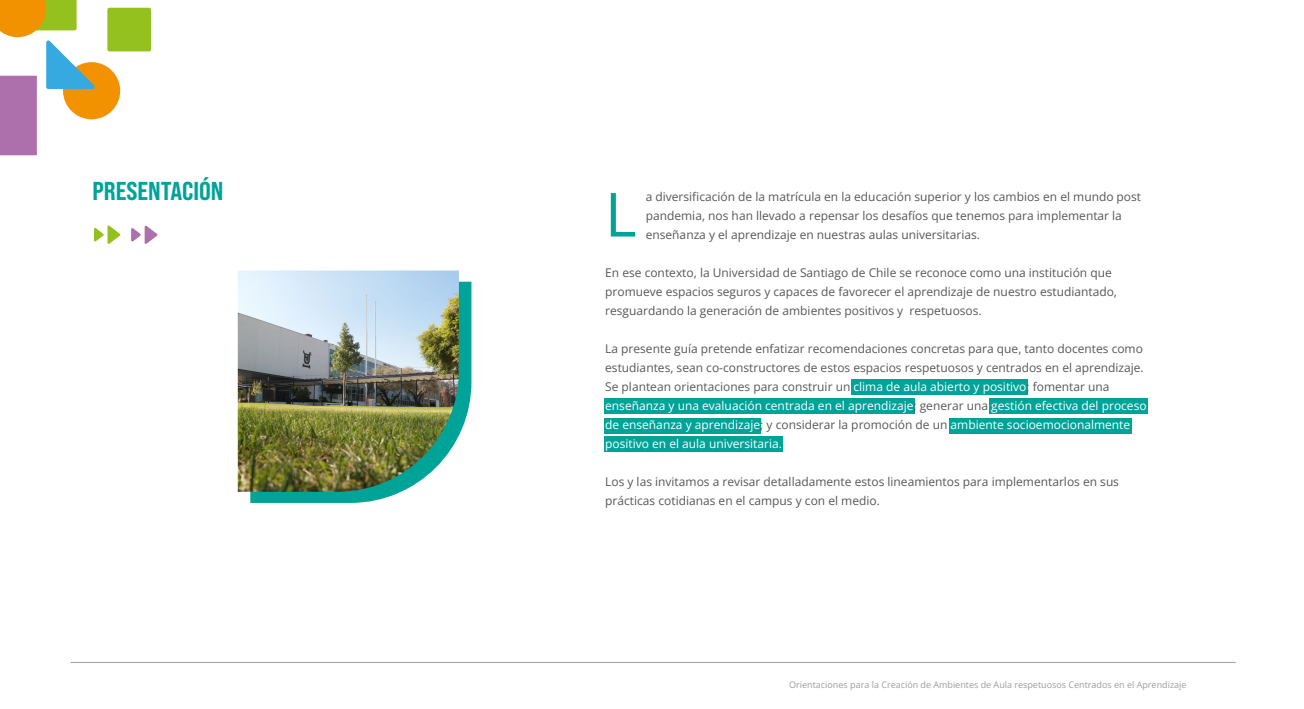
<style>
.page{position:relative;width:1304px;height:709px;background:#fff}
.page>*{position:absolute;margin:0;border:0;box-sizing:border-box;transform-origin:0 0}
.t1{font:25.9px "Bebas Neue Pro Semi Exp X Bold";color:#00a398}
.t2{font:12px/19px "Open Sans";color:#575756}
.t3{font:9px "Open Sans";color:#9d9d9c}
.s1{color:#fff}
</style>
<div class="page">
<div style="left:851px;top:379px;width:176px;height:16px;background:#00a398"></div>
<div style="left:604px;top:398px;width:311px;height:16px;background:#00a398"></div>
<div style="left:604px;top:436px;width:179px;height:16px;background:#00a398"></div>
<div style="left:989px;top:398px;width:159px;height:16px;background:#00a398"></div>
<div style="left:604px;top:418px;width:157px;height:15px;background:#00a398"></div>
<div style="left:949px;top:418px;width:183px;height:15px;background:#00a398"></div>
<svg style="left:250px;top:282px;width:221px;height:221px;fill:#00a398"></svg>
<img style="left:238px;top:270px;width:221px;height:222px">
<div style="left:107px;top:8px;width:44px;height:43px;background:#95c11f;border-radius:2px"></div>
<svg style="left:0;top:0;width:120px;height:155px"></svg>
<svg style="left:131px;top:225px;width:27px;height:19px"></svg>
<svg style="left:94px;top:225px;width:26px;height:19px"></svg>
<svg style="left:611px;top:193px;width:24px;height:43px"></svg>
<hr style="left:71px;top:662px;width:1164px;height:1px;background:#9d9d9c">
<h1 class="t1" style="left:93px;top:175px;width:133px">PRESENTACIÓN</h1>
<p class="t2" style="left:646px;top:187px;width:497px">a diversificación de la matrícula en la educación superior y los cambios en el mundo post pandemia, nos han llevado a repensar los desafíos que tenemos para implementar la enseñanza y el aprendizaje en nuestras aulas universitarias.</p>
<p class="t2" style="left:605px;top:263px;width:513px">En ese contexto, la Universidad de Santiago de Chile se reconoce como una institución que promueve espacios seguros y capaces de favorecer el aprendizaje de nuestro estudiantado, resguardando la generación de ambientes positivos y respetuosos.</p>
<p class="t2" style="left:605px;top:339px;width:543px">La presente guía pretende enfatizar recomendaciones concretas para que, tanto docentes como estudiantes, sean co-constructores de estos espacios respetuosos y centrados en el aprendizaje.<br>Se plantean orientaciones para construir un <span class="s1">clima de aula abierto y positivo</span>; fomentar una <span class="s1">enseñanza y una evaluación centrada en el aprendizaje</span>; generar una <span class="s1">gestión efectiva del proceso de enseñanza y aprendizaje</span>; y considerar la promoción de un <span class="s1">ambiente socioemocionalmente positivo en el aula universitaria.</span></p>
<p class="t2" style="left:605px;top:472px;width:515px">Los y las invitamos a revisar detalladamente estos lineamientos para implementarlos en sus prácticas cotidianas en el campus y con el medio.</p>
<p class="t3" style="left:789px;top:678px;width:399px">Orientaciones para la Creación de Ambientes de Aula respetuosos Centrados en el Aprendizaje</p>
</div>
